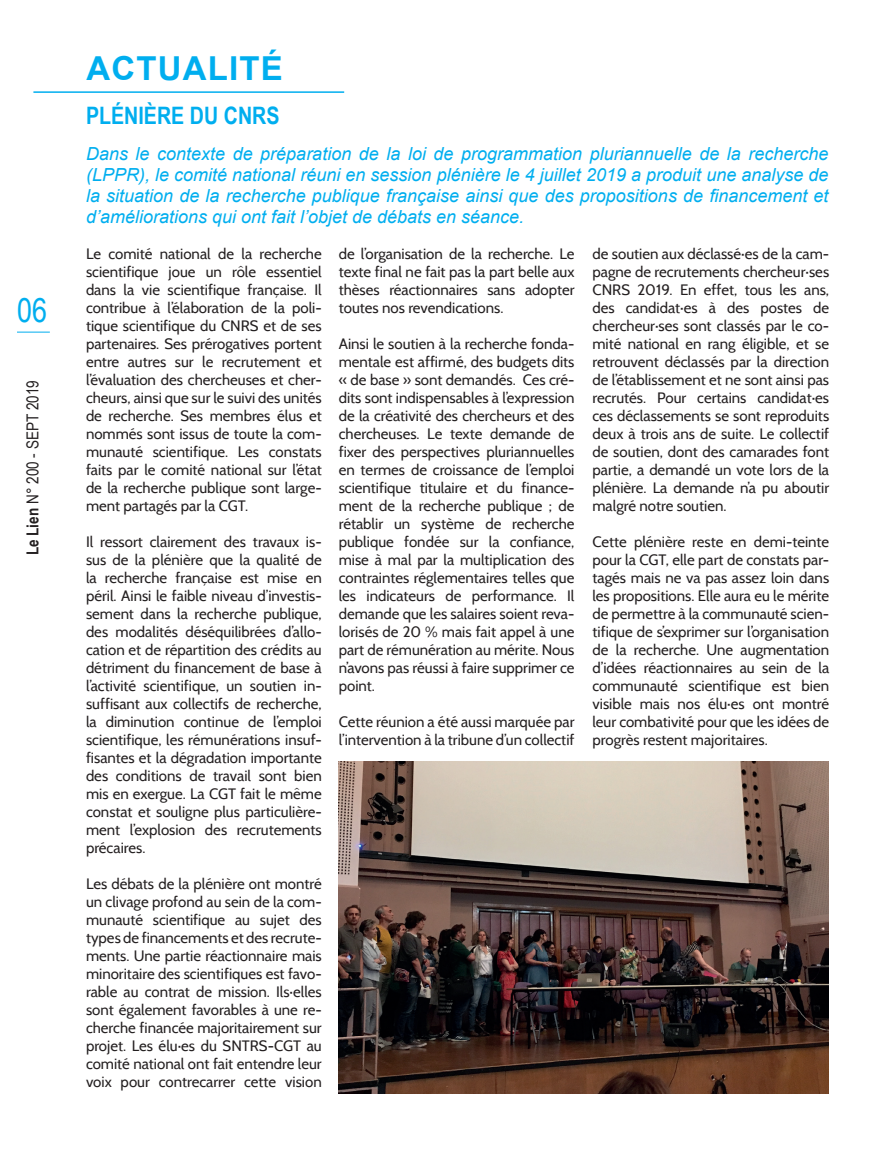
<style>
.page{position:relative;width:893px;height:1149px;background:#fff}
.page>*{position:absolute;margin:0;border:0;box-sizing:border-box;transform-origin:0 0}
.t1{font:700 33px "Arial";letter-spacing:.035em;color:#00aeef}
.t2{font:33px "Arial Narrow";color:#00aeef}
.t3{font:700 24px "Arial Narrow";color:#00aeef}
.t4{font:italic 18px/21px "Arial";color:#00aeef;text-align:justify}
.t5{font:16.5px "Arial Narrow";color:#231f20}
.t6{font:15px/18px "Cabin";color:#231f20;text-align:justify}
.s1{font-weight:700}
</style>
<div class="page">
<hr style="left:17px;top:332px;width:33px;height:1px;background:#00aeef">
<hr style="left:33px;top:91px;width:311px;height:2px;background:#00aeef">
<img style="left:339px;top:761px;width:489px;height:332px">
<h1 class="t2" style="left:17px;top:286px;width:32px">06</h1>
<p class="t5" style="left:21px;top:555px;width:176px;rotate:-90deg"><span class="s1">Le Lien</span> N° 200 - SEPT 2019</p>
<h1 class="t1" style="left:87px;top:45px;width:198px">ACTUALITÉ</h1>
<h2 class="t3" style="left:86px;top:97px;width:195px">PLÉNIÈRE DU CNRS</h2>
<p class="t4" style="left:86px;top:143px;width:744px">Dans le contexte de préparation de la loi de programmation pluriannuelle de la recherche (LPPR), le comité national réuni en session plénière le 4 juillet 2019 a produit une analyse de la situation de la recherche publique française ainsi que des propositions de financement et d’améliorations qui ont fait l’objet de débats en séance.</p>
<p class="t6" style="left:86px;top:244px;width:237px">Le comité national de la recherche scientifique joue un rôle essentiel dans la vie scientifique française. Il contribue à l’élaboration de la poli&shy;tique scientifique du CNRS et de ses partenaires. Ses prérogatives portent entre autres sur le recrutement et l’évaluation des chercheuses et cher&shy;cheurs, ainsi que sur le suivi des unités de recherche. Ses membres élus et nommés sont issus de toute la com&shy;munauté scientifique. Les constats faits par le comité national sur l’état de la recherche publique sont large&shy;ment partagés par la CGT.</p>
<p class="t6" style="left:86px;top:532px;width:237px">Il ressort clairement des travaux is&shy;sus de la plénière que la qualité de la recherche française est mise en péril. Ainsi le faible niveau d’investis&shy;sement dans la recherche publique, des modalités déséquilibrées d’allo&shy;cation et de répartition des crédits au détriment du financement de base à l’activité scientifique, un soutien in&shy;suffisant aux collectifs de recherche, la diminution continue de l’emploi scientifique, les rémunérations insuf&shy;fisantes et la dégradation importante des conditions de travail sont bien mis en exergue. La CGT fait le même constat et souligne plus particulière&shy;ment l’explosion des recrutements précaires.</p>
<p class="t6" style="left:86px;top:874px;width:237px">Les débats de la plénière ont montré un clivage profond au sein de la com&shy;munauté scientifique au sujet des types de financements et des recrute&shy;ments. Une partie réactionnaire mais minoritaire des scientifiques est favo&shy;rable au contrat de mission. Ils·elles sont également favorables à une re&shy;cherche financée majoritairement sur projet. Les élu·es du SNTRS-CGT au comité national ont fait entendre leur voix pour contrecarrer cette vision</p>
<p class="t6" style="left:339px;top:244px;width:237px">de l’organisation de la recherche. Le texte final ne fait pas la part belle aux thèses réactionnaires sans adopter toutes nos revendications.</p>
<p class="t6" style="left:339px;top:334px;width:237px">Ainsi le soutien à la recherche fonda&shy;mentale est affirmé, des budgets dits « de base » sont demandés. Ces cré&shy;dits sont indispensables à l’expression de la créativité des chercheurs et des chercheuses. Le texte demande de fixer des perspectives pluriannuelles en termes de croissance de l’emploi scientifique titulaire et du finance&shy;ment de la recherche publique ; de rétablir un système de recherche publique fondée sur la confiance, mise à mal par la multiplication des contraintes réglementaires telles que les indicateurs de performance. Il demande que les salaires soient reva&shy;lorisés de 20 % mais fait appel à une part de rémunération au mérite. Nous n’avons pas réussi à faire supprimer ce point.</p>
<p class="t6" style="left:339px;top:712px;width:237px">Cette réunion a été aussi marquée par l’intervention à la tribune d’un collectif</p>
<p class="t6" style="left:592px;top:244px;width:238px">de soutien aux déclassé·es de la cam&shy;pagne de recrutements chercheur·ses CNRS 2019. En effet, tous les ans, des candidat·es à des postes de chercheur·ses sont classés par le co&shy;mité national en rang éligible, et se retrouvent déclassés par la direction de l’établissement et ne sont ainsi pas recrutés. Pour certains candidat·es ces déclassements se sont reproduits deux à trois ans de suite. Le collectif de soutien, dont des camarades font partie, a demandé un vote lors de la plénière. La demande n’a pu aboutir malgré notre soutien.</p>
<p class="t6" style="left:592px;top:532px;width:238px">Cette plénière reste en demi-teinte pour la CGT, elle part de constats par&shy;tagés mais ne va pas assez loin dans les propositions. Elle aura eu le mérite de permettre à la communauté scien&shy;tifique de s’exprimer sur l’organisation de la recherche. Une augmentation d’idées réactionnaires au sein de la communauté scientifique est bien visible mais nos élu·es ont montré leur combativité pour que les idées de progrès restent majoritaires.</p>
</div>
